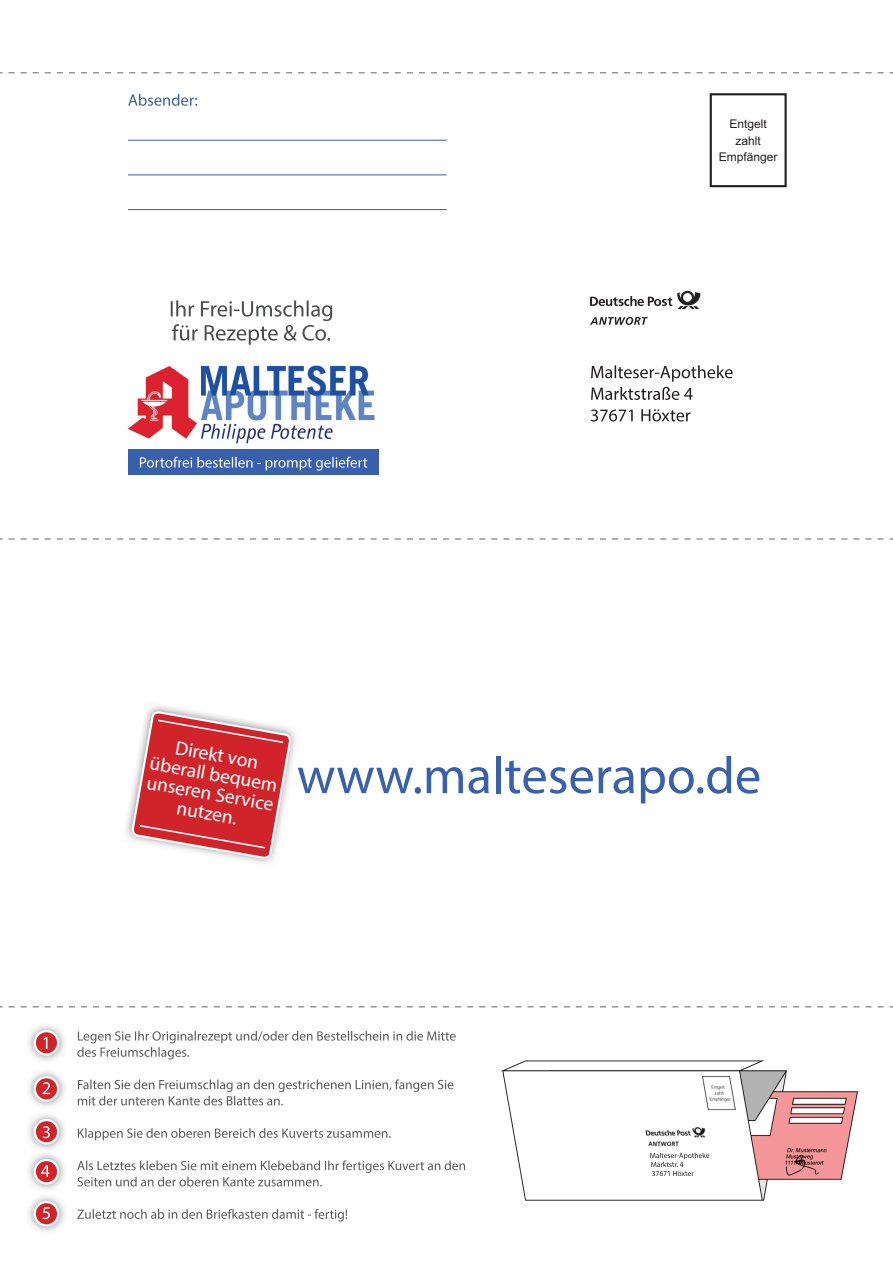
<style>
.page{position:relative;width:893px;height:1263px;background:#fff}
.page>*{position:absolute;margin:0;border:0;box-sizing:border-box;transform-origin:0 0}
.t1{font:52.5px "Myriad Pro";color:#3960ac}
.t2{font:19.5px/19.5px "Myriad Pro";color:#fff;text-align:center}
.t3{font:12px/16.5px "Arial";color:#231f20;text-align:center}
</style>
<div class="page">
<svg style="left:0;top:72px;width:893px;height:1px"></svg>
<svg style="left:0;top:538px;width:893px;height:2px"></svg>
<svg style="left:0;top:1006px;width:893px;height:1px"></svg>
<svg style="left:77px;top:1209px;width:270px;height:12px"></svg>
<svg style="left:77px;top:1160px;width:388px;height:26px"></svg>
<svg style="left:78px;top:1128px;width:313px;height:12px"></svg>
<svg style="left:78px;top:1079px;width:375px;height:26px"></svg>
<svg style="left:77px;top:1031px;width:379px;height:28px"></svg>
<img style="left:28px;top:1025px;width:37px;height:36px">
<svg style="left:35px;top:1031px;width:23px;height:23px"></svg>
<div style="left:34px;top:1030px;width:25px;height:26px;border:2px solid #fff;border-radius:50%"></div>
<svg style="left:44px;top:1037px;width:3px;height:12px"></svg>
<img style="left:28px;top:1071px;width:37px;height:36px">
<svg style="left:35px;top:1077px;width:23px;height:23px"></svg>
<div style="left:34px;top:1076px;width:25px;height:26px;border:2px solid #fff;border-radius:50%"></div>
<svg style="left:43px;top:1082px;width:7px;height:12px"></svg>
<img style="left:28px;top:1114px;width:37px;height:118px">
<svg style="left:35px;top:1120px;width:23px;height:23px"></svg>
<div style="left:34px;top:1119px;width:25px;height:25px;border:2px solid #fff;border-radius:50%"></div>
<svg style="left:43px;top:1126px;width:7px;height:12px"></svg>
<img style="left:28px;top:1151px;width:37px;height:1px">
<svg style="left:35px;top:1160px;width:23px;height:23px"></svg>
<div style="left:34px;top:1159px;width:25px;height:25px;border:2px solid #fff;border-radius:50%"></div>
<svg style="left:41px;top:1165px;width:9px;height:12px"></svg>
<svg style="left:591px;top:409px;width:99px;height:12px"></svg>
<svg style="left:591px;top:365px;width:142px;height:35px"></svg>
<svg style="left:590px;top:291px;width:111px;height:18px"></svg>
<svg style="left:590px;top:317px;width:58px;height:8px"></svg>
<div style="left:710px;top:93px;width:77px;height:94px;border:2px solid #231f20"></div>
<svg style="left:128px;top:94px;width:69px;height:12px"></svg>
<svg style="left:171px;top:300px;width:161px;height:45px"></svg>
<div style="left:128px;top:450px;width:251px;height:25px;background:#3960ac"></div>
<svg style="left:140px;top:457px;width:227px;height:14px"></svg>
<img style="left:128px;top:365px;width:247px;height:78px">
<hr style="left:128px;top:140px;width:319px;height:1px;background:#3960ac">
<hr style="left:128px;top:175px;width:319px;height:1px;background:#3960ac">
<hr style="left:128px;top:209px;width:319px;height:1px;background:#3960ac">
<img style="left:501px;top:1060px;width:357px;height:141px">
<svg style="left:35px;top:1202px;width:23px;height:23px"></svg>
<div style="left:34px;top:1201px;width:25px;height:25px;border:2px solid #fff;border-radius:50%"></div>
<svg style="left:43px;top:1207px;width:7px;height:12px"></svg>
<svg style="left:650px;top:1153px;width:59px;height:23px"></svg>
<img style="left:126px;top:705px;width:170px;height:158px">
<svg style="left:130px;top:710px;width:162px;height:150px"></svg>
<p class="t3" style="left:719px;top:117px;width:60px">Entgelt zahlt<br>Empfänger</p>
<p class="t2" style="left:155px;top:734px;width:131px;rotate:10deg">Direkt von überall bequem unseren Service nutzen.</p>
<h1 class="t1" style="left:297px;top:743px;width:466px">www.malteserapo.de</h1>
</div>
